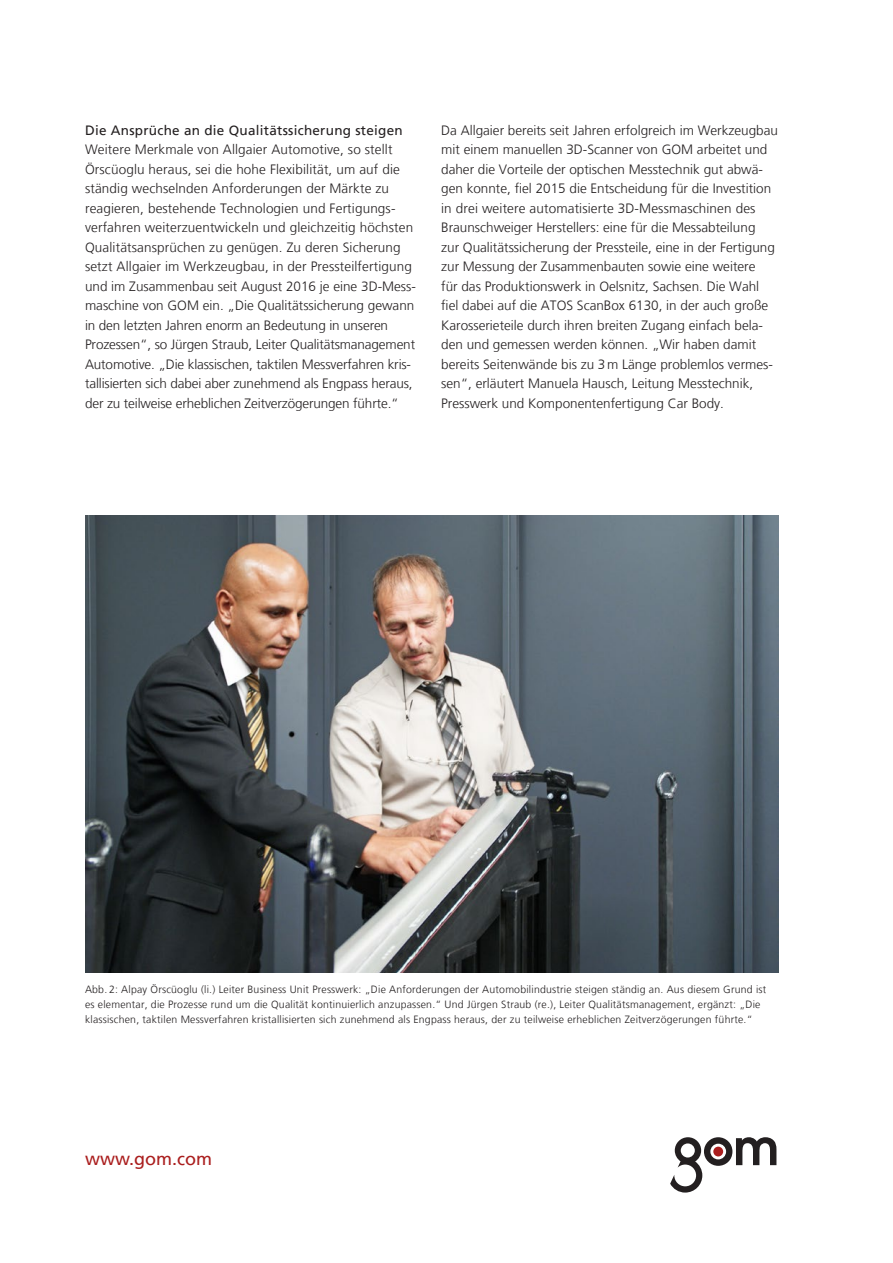
<style>
.page{position:relative;width:893px;height:1263px;background:#fff}
.page>*{position:absolute;margin:0;border:0;box-sizing:border-box;transform-origin:0 0}
.t1{font:18px "Frutiger LT";color:#aa1e1e}
.t2{font:300 13.5px/19.5px "Frutiger LT";color:#231f20}
.t3{font:13.5px "Frutiger LT";letter-spacing:.02em;color:#231f20}
.t4{font:300 10.5px/15px "Frutiger LT";letter-spacing:.02em;color:#231f20}
</style>
<div class="page">
<svg style="left:670px;top:1137px;width:106px;height:55px"></svg>
<img style="left:85px;top:515px;width:693px;height:457px">
<p class="t3" style="left:85px;top:122px;width:319px">Die Ansprüche an die Qualitätssicherung steigen</p>
<p class="t2" style="left:85px;top:140px;width:332px">Weitere Merkmale von Allgaier Automotive, so stellt Örscüoglu heraus, sei die hohe Flexibilität, um auf die ständig wechselnden Anforderungen der Märkte zu reagieren, bestehende Technologien und Fertigungs&shy;verfahren weiterzuentwickeln und gleichzeitig höchsten Qualitätsansprüchen zu genügen. Zu deren Sicherung setzt Allgaier im Werkzeugbau, in der Pressteilfertigung und im Zusammenbau seit August 2016 je eine 3D-Mess&shy;maschine von GOM ein. „Die Qualitätssicherung gewann in den letzten Jahren enorm an Bedeutung in unseren Prozessen“, so Jürgen Straub, Leiter Qualitätsmanagement Automotive. „Die klassischen, taktilen Messverfahren kris&shy;tallisierten sich dabei aber zunehmend als Engpass heraus, der zu teilweise erheblichen Zeitverzögerungen führte.“</p>
<p class="t2" style="left:441px;top:120px;width:338px">Da Allgaier bereits seit Jahren erfolgreich im Werkzeugbau mit einem manuellen 3D-Scanner von GOM arbeitet und daher die Vorteile der optischen Messtechnik gut abwä&shy;gen konnte, fiel 2015 die Entscheidung für die Investition in drei weitere automatisierte 3D-Messmaschinen des Braunschweiger Herstellers: eine für die Messabteilung<br>zur Qualitätssicherung der Pressteile, eine in der Fertigung zur Messung der Zusammenbauten sowie eine weitere<br>für das Produktionswerk in Oelsnitz, Sachsen. Die Wahl fiel dabei auf die ATOS ScanBox 6130, in der auch große Karosserieteile durch ihren breiten Zugang einfach bela&shy;den und gemessen werden können. „Wir haben damit bereits Seitenwände bis zu 3m Länge problemlos vermes&shy;sen“, erläutert Manuela Hausch, Leitung Messtechnik, Presswerk und Komponentenfertigung Car Body.</p>
<p class="t4" style="left:85px;top:982px;width:683px">Abb. 2: Alpay Örscüoglu (li.) Leiter Business Unit Presswerk: „Die Anforderungen der Automobilindustrie steigen ständig an. Aus diesem Grund ist es elementar, die Prozesse rund um die Qualität kontinuierlich anzupassen.“ Und Jürgen Straub (re.), Leiter Qualitätsmanagement, ergänzt: „Die klassischen, taktilen Messverfahren kristallisierten sich zunehmend als Engpass heraus, der zu teilweise erheblichen Zeitverzögerungen führte.“</p>
<h1 class="t1" style="left:85px;top:1148px;width:128px">www.gom.com</h1>
</div>
